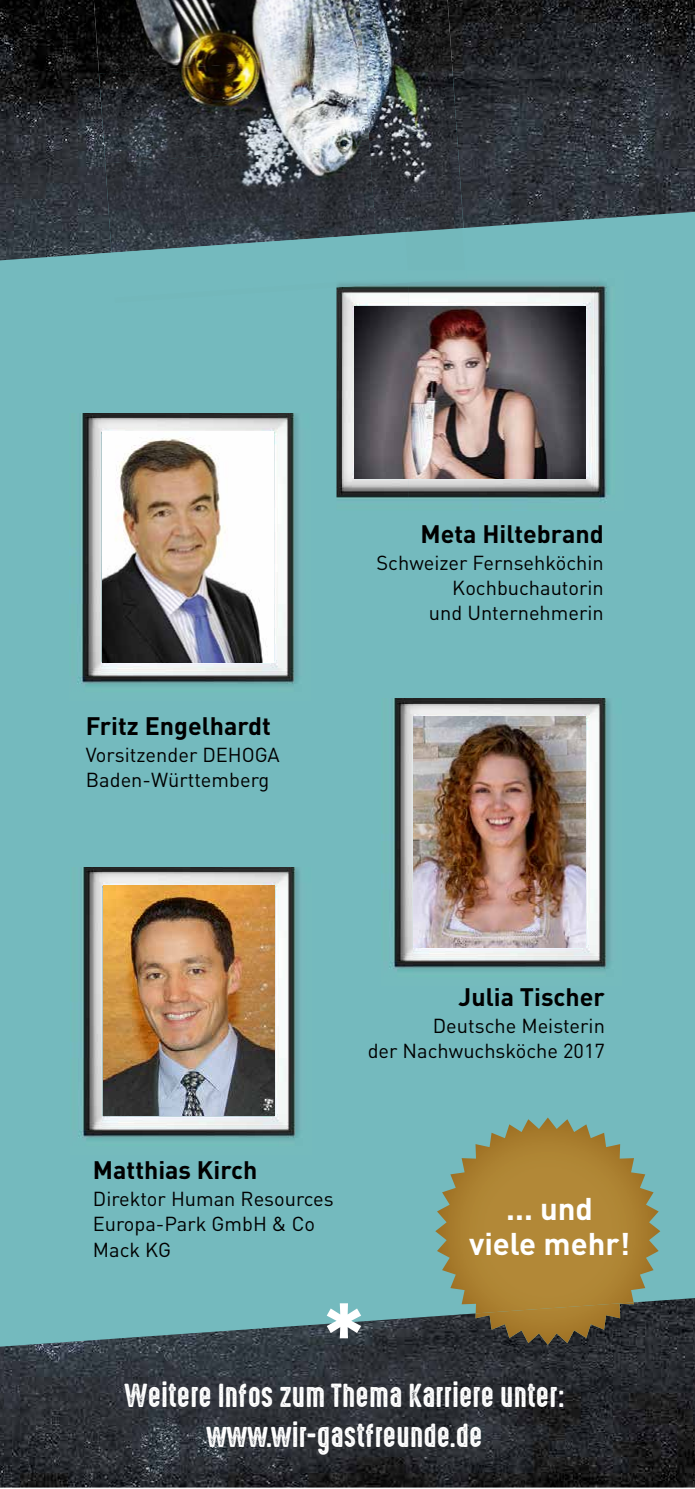
<style>
.page{position:relative;width:695px;height:1489px;background:#fff}
.page>*{position:absolute;margin:0;border:0;box-sizing:border-box;transform-origin:0 0}
.t1{font:700 31px/35.5px "DIN";color:#fff;text-align:center}
.t2{font:30px/40px "High Voltage Rough";color:#fff;text-align:center}
.t3{font:700 25px "DIN";color:#000}
.t4{font:20px/25px "DIN";color:#000}
</style>
<div class="page">
<div style="left:0;top:71px;width:694px;height:1371px;background:#74babe"></div>
<img style="left:0;top:0;width:694px;height:260px">
<img style="left:0;top:1298px;width:694px;height:189px">
<img style="left:435px;top:1117px;width:225px;height:196px">
<img style="left:475px;top:1302px;width:159px;height:42px">
<svg style="left:327px;top:1303px;width:34px;height:35px"></svg>
<img style="left:408px;top:228px;width:58px;height:32px">
<img style="left:94px;top:0;width:265px;height:74px">
<img style="left:359px;top:0;width:104px;height:234px">
<img style="left:99px;top:55px;width:270px;height:108px">
<img style="left:105px;top:145px;width:270px;height:87px">
<svg style="left:99px;top:232px;width:309px;height:28px"></svg>
<img style="left:77px;top:413px;width:221px;height:273px">
<img style="left:102px;top:431px;width:171px;height:231px">
<img style="left:78px;top:867px;width:221px;height:273px">
<img style="left:103px;top:885px;width:171px;height:230px">
<img style="left:389px;top:698px;width:221px;height:273px">
<img style="left:413px;top:717px;width:172px;height:230px">
<img style="left:336px;top:282px;width:273px;height:221px">
<img style="left:336px;top:282px;width:131px;height:5px">
<img style="left:355px;top:307px;width:230px;height:171px">
<p class="t3" style="left:86px;top:709px;width:186px">Fritz Engelhardt</p>
<p class="t4" style="left:86px;top:742px;width:195px">Vorsitzender DEHOGA<br>Baden-Württemberg</p>
<p class="t3" style="left:420px;top:517px;width:185px">Meta Hiltebrand</p>
<p class="t4" style="left:376px;top:549px;width:229px;text-align:right">Schweizer Fernsehköchin<br>Kochbuchautorin<br>und Unternehmerin</p>
<p class="t3" style="left:458px;top:980px;width:148px">Julia Tischer</p>
<p class="t4" style="left:367px;top:1013px;width:239px;text-align:right">Deutsche Meisterin<br>der Nachwuchsköche 2017</p>
<p class="t3" style="left:93px;top:1153px;width:166px">Matthias Kirch</p>
<p class="t4" style="left:93px;top:1186px;width:242px">Direktor Human Resources<br>Europa-Park GmbH &amp; Co<br>Mack KG</p>
<h1 class="t1" style="left:469px;top:1189px;width:163px">... und viele mehr!</h1>
<h2 class="t2" style="left:124px;top:1376px;width:441px">Weitere Infos zum Thema Karriere unter: www.wir-gastfreunde.de</h2>
</div>
